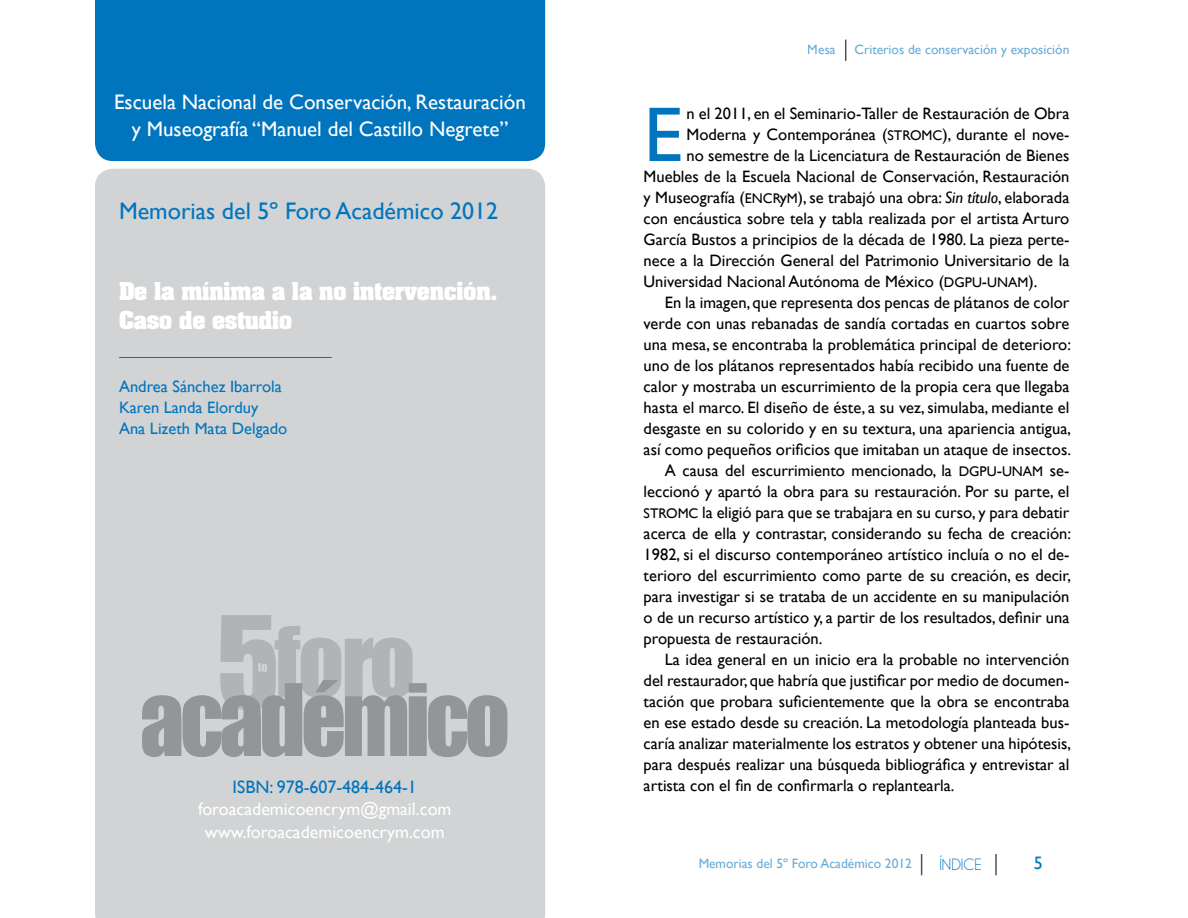
<style>
.page{position:relative;width:1188px;height:918px;background:#fff}
.page>*{position:absolute;margin:0;border:0;box-sizing:border-box;transform-origin:0 0}
.t1{font:78px "Gill Sans";color:#0075be}
.t2{font:24px "Gill Sans";color:#0075be}
.t3{font:21px/27px "Gill Sans";color:#fff;text-align:center}
.t4{font:700 21px/28.5px "Aachen";letter-spacing:-.005em;color:#fff}
.t5{font:18px/22.5px "Gill Sans";color:#fff;text-align:center}
.t6{font:18px "Gill Sans";color:#0075be}
.t7{font:16.5px "Gill Sans";color:#000}
.t8{font:16.5px/21px "Gill Sans";color:#0075be}
.t9{font:16.5px "Champagne&Limousines";color:#0075be}
.t10{font:13.5px "Gill Sans";color:#0075be}
.s1{font-family:"Gill Sans MT SC850";font-size:14.1px}
.s2{font-style:italic}
.s3{font-family:"Gill Sans MT SC850"}
</style>
<div class="page">
<hr style="left:995px;top:854px;width:2px;height:21px;background:#575146">
<svg style="left:921px;top:854px;width:1px;height:21px"></svg>
<div style="left:95px;top:169px;width:450px;height:749px;background:#d1d3d4"></div>
<svg style="left:142px;top:615px;width:365px;height:142px;background:#b5b7b9"></svg>
<div style="left:95px;top:0;width:450px;height:161px;background:#0075be"></div>
<hr style="left:119px;top:357px;width:213px;height:1px;background:#0075be">
<svg style="left:845px;top:40px;width:1px;height:21px"></svg>
<p class="t3" style="left:114px;top:89px;width:413px">Escuela Nacional de Conservación, Restauración y Museografía “Manuel del Castillo Negrete”</p>
<h2 class="t2" style="left:119px;top:197px;width:381px">Memorias del 5º Foro Académico 2012</h2>
<p class="t4" style="left:119px;top:276px;width:380px">De la mínima a la no intervención.<br>Caso de estudio</p>
<p class="t8" style="left:119px;top:376px;width:170px">Andrea Sánchez Ibarrola<br>Karen Landa Elorduy<br>Ana Lizeth Mata Delgado</p>
<p class="t6" style="left:233px;top:776px;width:186px">ISBN: 978-607-484-464-1</p>
<p class="t5" style="left:198px;top:798px;width:255px">foroacademicoencrym@gmail.com www.foroacademicoencrym.com</p>
<p class="t10" style="left:808px;top:42px;width:29px">Mesa</p>
<p class="t10" style="left:854px;top:42px;width:216px">Criterios de conservación y exposición</p>
<h1 class="t1" style="left:644px;top:89px;width:41px">E</h1>
<p class="t7" style="left:687px;top:104px;width:384px">n el 2011, en el Seminario-Taller de Restauración de Obra</p>
<p class="t7" style="left:687px;top:125px;width:384px">Moderna y Contemporánea (<span class="s1">STROMC</span>), durante el nove-</p>
<p class="t7" style="left:687px;top:146px;width:384px">no semestre de la Licenciatura de Restauración de Bienes</p>
<p class="t7" style="left:644px;top:167px;width:427px">Muebles de la Escuela Nacional de Conservación, Restauración</p>
<p class="t7" style="left:644px;top:188px;width:427px">y Museografía (<span class="s1">ENCR</span>y<span class="s1">M</span>), se trabajó una obra: <span class="s2">Sin título</span>, elaborada</p>
<p class="t7" style="left:644px;top:209px;width:427px">con encáustica sobre tela y tabla realizada por el artista Arturo</p>
<p class="t7" style="left:644px;top:230px;width:427px">García Bustos a principios de la década de 1980. La pieza perte-</p>
<p class="t7" style="left:644px;top:251px;width:427px">nece a la Dirección General del Patrimonio Universitario de la</p>
<p class="t7" style="left:644px;top:272px;width:395px">Universidad Nacional Autónoma de México (<span class="s1">DGPU</span><span class="s3">-</span><span class="s1">UNAM</span>).</p>
<p class="t7" style="left:665px;top:293px;width:406px">En la imagen, que representa dos pencas de plátanos de color</p>
<p class="t7" style="left:644px;top:314px;width:427px">verde con unas rebanadas de sandía cortadas en cuartos sobre</p>
<p class="t7" style="left:644px;top:335px;width:429px">una mesa, se encontraba la problemática principal de deterioro:</p>
<p class="t7" style="left:644px;top:356px;width:427px">uno de los plátanos representados había recibido una fuente de</p>
<p class="t7" style="left:644px;top:377px;width:427px">calor y mostraba un escurrimiento de la propia cera que llegaba</p>
<p class="t7" style="left:644px;top:398px;width:427px">hasta el marco. El diseño de éste, a su vez, simulaba, mediante el</p>
<p class="t7" style="left:644px;top:419px;width:429px">desgaste en su colorido y en su textura, una apariencia antigua,</p>
<p class="t7" style="left:644px;top:440px;width:429px">así como pequeños orificios que imitaban un ataque de insectos.</p>
<p class="t7" style="left:665px;top:461px;width:406px">A causa del escurrimiento mencionado, la <span class="s1">DGPU</span><span class="s3">-</span><span class="s1">UNAM</span> se-</p>
<p class="t7" style="left:644px;top:482px;width:427px">leccionó y apartó la obra para su restauración. Por su parte, el</p>
<p class="t7" style="left:644px;top:503px;width:427px"><span class="s1">STROMC</span> la eligió para que se trabajara en su curso, y para debatir</p>
<p class="t7" style="left:644px;top:524px;width:429px">acerca de ella y contrastar, considerando su fecha de creación:</p>
<p class="t7" style="left:644px;top:545px;width:427px">1982, si el discurso contemporáneo artístico incluía o no el de-</p>
<p class="t7" style="left:644px;top:566px;width:429px">terioro del escurrimiento como parte de su creación, es decir,</p>
<p class="t7" style="left:644px;top:587px;width:427px">para investigar si se trataba de un accidente en su manipulación</p>
<p class="t7" style="left:644px;top:608px;width:427px">o de un recurso artístico y, a partir de los resultados, definir una</p>
<p class="t7" style="left:644px;top:629px;width:180px">propuesta de restauración.</p>
<p class="t7" style="left:665px;top:650px;width:406px">La idea general en un inicio era la probable no intervención</p>
<p class="t7" style="left:644px;top:671px;width:427px">del restaurador, que habría que justificar por medio de documen-</p>
<p class="t7" style="left:644px;top:692px;width:427px">tación que probara suficientemente que la obra se encontraba</p>
<p class="t7" style="left:644px;top:713px;width:427px">en ese estado desde su creación. La metodología planteada bus-</p>
<p class="t7" style="left:644px;top:734px;width:429px">caría analizar materialmente los estratos y obtener una hipótesis,</p>
<p class="t7" style="left:644px;top:755px;width:427px">para después realizar una búsqueda bibliográfica y entrevistar al</p>
<p class="t7" style="left:644px;top:776px;width:312px">artista con el fin de confirmarla o replantearla.</p>
<p class="t10" style="left:699px;top:856px;width:215px">Memorias del 5º Foro Académico 2012</p>
<p class="t9" style="left:939px;top:855px;width:44px">ÍNDICE</p>
<p class="t6" style="left:1034px;top:853px;width:10px">5</p>
</div>
